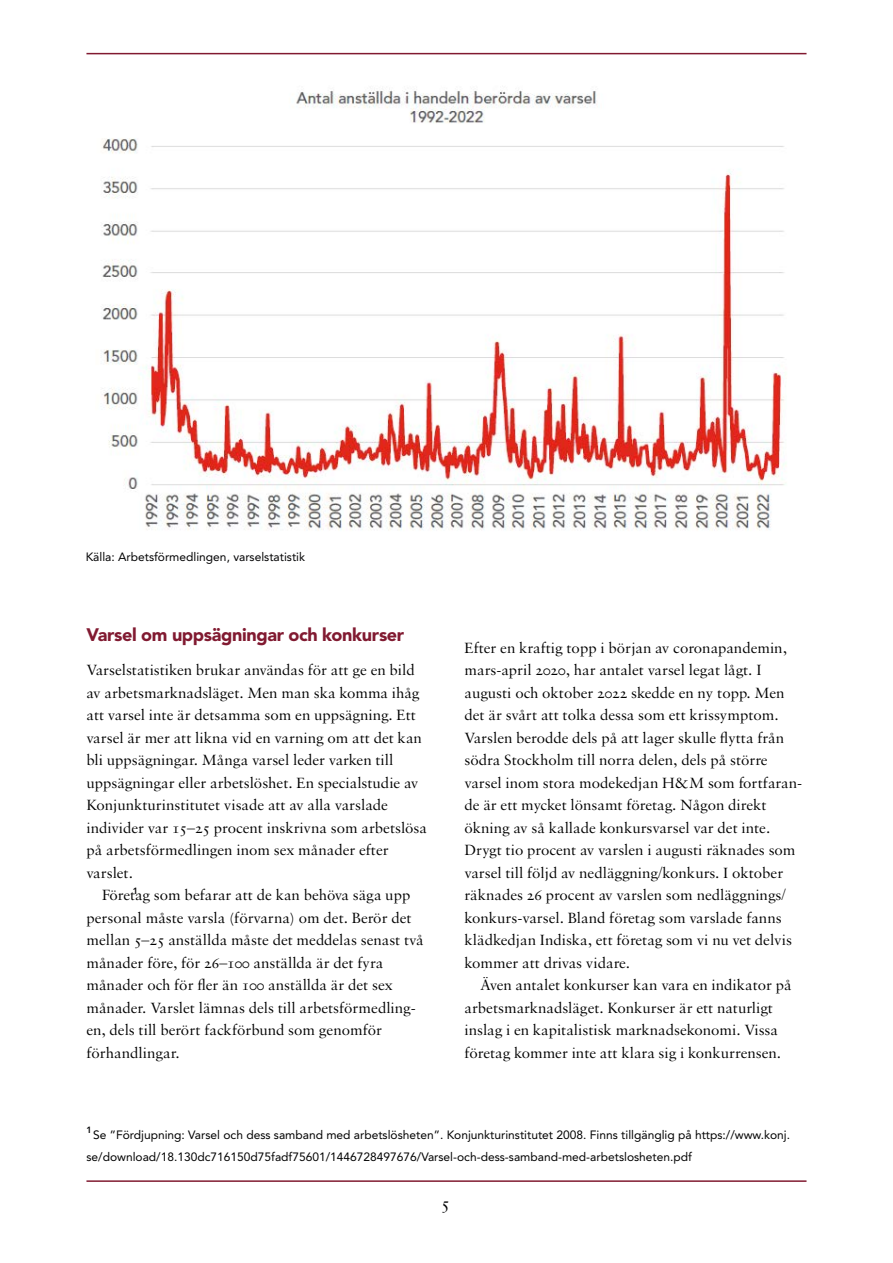
<style>
.page{position:relative;width:893px;height:1263px;background:#fff}
.page>*{position:absolute;margin:0;border:0;box-sizing:border-box;transform-origin:0 0}
.t1{font:900 18px "Avenir LT Std";letter-spacing:-.02em;color:#811a31}
.t2{font:18px "Sabon MT Std";color:#020203}
.t3{font:15.75px/22.5px "Sabon MT Std";color:#000}
.t4{font:12px/22.5px "Avenir LT Std";color:#000}
.t5{font:12px "Avenir LT Std";color:#020203}
.t6{font:800 9px "Avenir LT Std";color:#020203}
</style>
<div class="page">
<hr style="left:86px;top:1180px;width:720px;height:2px;background:#811a31">
<hr style="left:86px;top:53px;width:720px;height:1px;background:#811a31">
<img style="left:102px;top:90px;width:684px;height:441px">
<p class="t5" style="left:86px;top:550px;width:221px">Källa: Arbetsförmedlingen, varselstatistik</p>
<p class="t1" style="left:86px;top:624px;width:319px">Varsel om uppsägningar och konkurser</p>
<p class="t3" style="left:86px;top:658px;width:342px">Varselstatistiken brukar användas för att ge en bild av arbetsmarknadsläget. Men man ska komma ihåg att varsel inte är detsamma som en uppsägning. Ett varsel är mer att likna vid en varning om att det kan bli uppsägningar. Många varsel leder varken till uppsägningar eller arbetslöshet. En specialstudie av Konjunkturinstitutet visade att av alla varslade individer var 15–25 procent inskrivna som arbetslösa på arbetsförmedlingen inom sex månader efter varslet.</p>
<p class="t3" style="left:86px;top:883px;width:339px;text-indent:16px">Företag som befarar att de kan behöva säga upp personal måste varsla (förvarna) om det. Berör det mellan 5–25 anställda måste det meddelas senast två månader före, för 26–100 anställda är det fyra månader och för fler än 100 anställda är det sex månader. Varslet lämnas dels till arbetsförmedling&shy;en, dels till berört fackförbund som genomför förhandlingar.</p>
<p class="t6" style="left:133px;top:886px;width:7px">1</p>
<p class="t3" style="left:464px;top:636px;width:339px">Efter en kraftig topp i början av coronapandemin, mars-april 2020, har antalet varsel legat lågt. I augusti och oktober 2022 skedde en ny topp. Men det är svårt att tolka dessa som ett krissymptom.<br>Varslen berodde dels på att lager skulle flytta från södra Stockholm till norra delen, dels på större varsel inom stora modekedjan H&amp;M som fortfaran&shy;de är ett mycket lönsamt företag. Någon direkt ökning av så kallade konkursvarsel var det inte.<br>Drygt tio procent av varslen i augusti räknades som varsel till följd av nedläggning/konkurs. I oktober räknades 26 procent av varslen som nedläggnings/ konkurs-varsel. Bland företag som varslade fanns klädkedjan Indiska, ett företag som vi nu vet delvis kommer att drivas vidare.</p>
<p class="t3" style="left:464px;top:974px;width:329px;text-indent:16px">Även antalet konkurser kan vara en indikator på arbetsmarknadsläget. Konkurser är ett naturligt inslag i en kapitalistisk marknadsekonomi. Vissa företag kommer inte att klara sig i konkurrensen.</p>
<p class="t6" style="left:86px;top:1124px;width:7px">1</p>
<p class="t4" style="left:86px;top:1123px;width:705px;text-indent:7px">Se ”Fördjupning: Varsel och dess samband med arbetslösheten”. Konjunkturinstitutet 2008. Finns tillgänglig på https://www.konj. se/download/18.130dc716150d75fadf75601/1446728497676/Varsel-och-dess-samband-med-arbetslosheten.pdf</p>
<p class="t2" style="left:441px;top:1192px;width:10px">5</p>
</div>
